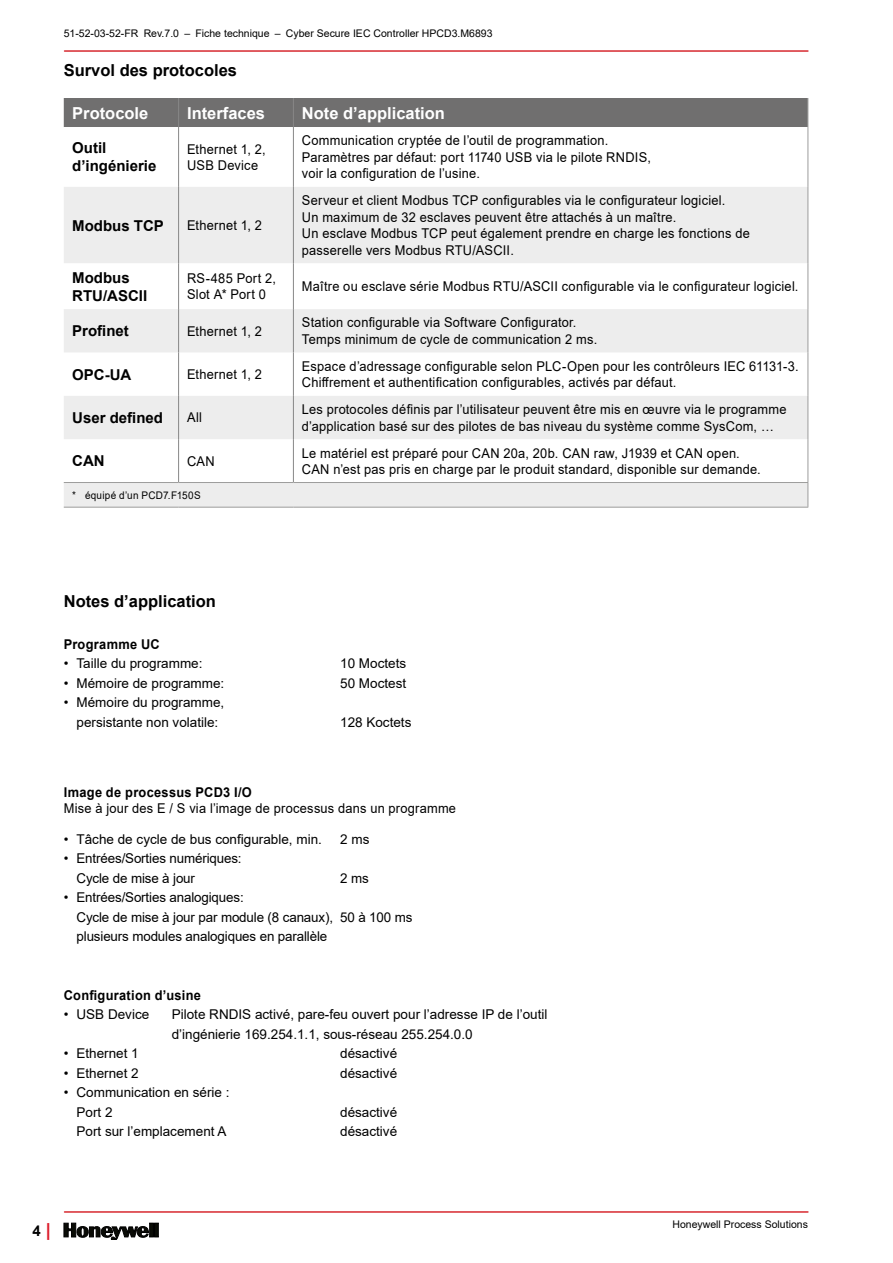
<style>
.page{position:relative;width:893px;height:1263px;background:#fff}
.page>*{position:absolute;margin:0;border:0;box-sizing:border-box;transform-origin:0 0}
.Subtitel__11_13{font:700 16.5px "Arial";color:#000}
.Tabellen-Subtitel__1{font:700 16.5px "Arial";color:#fff}
.Tabellenunterunterti{font:700 15px/18px "Arial";color:#000}
.Tabellenfliesstext{font:13.5px/16.5px "Arial";letter-spacing:.015em;color:#000;scale:.95 1}
.Tabellenfliesstext-2{font:13.5px/19.5px "Arial";letter-spacing:.015em;color:#000}
.Tabellenfliesstext-3{font:13.5px/19.5px "Arial";letter-spacing:-.01em;color:#000}
.Grundtext___9_auto{font:13.5px "Arial";letter-spacing:.02em;color:#000;scale:.95 1}
.Grundtext___9_13{font:700 13.5px "Arial";letter-spacing:.025em;color:#000;scale:.95 1}
.Grundtext___9_auto-2{font:700 13.5px "Arial";letter-spacing:.025em;color:#000;scale:.95 1}
.t1{font:10.5px "Arial";color:#000}
.t2{font:10.5px "Arial";letter-spacing:.025em;color:#000;scale:.95 1}
.s1{font-size:18px;color:#dc1b2a}
</style>
<div class="page">
<svg style="left:64px;top:1223px;width:85px;height:17px"></svg>
<div style="left:150px;top:1223px;width:3px;height:14px;border:1px solid #000"></div>
<div style="left:154px;top:1223px;width:4px;height:14px;border:1px solid #000"></div>
<hr style="left:65px;top:1211px;width:743px;height:2px;background:#d7282f">
<hr style="left:65px;top:50px;width:743px;height:2px;background:#d7282f">
<svg style="left:64px;top:187px;width:743px;height:320px;fill:#ededed"></svg>
<hr style="left:178px;top:127px;width:1px;height:60px;background:#878787">
<hr style="left:293px;top:127px;width:1px;height:60px;background:#878787">
<hr style="left:178px;top:187px;width:1px;height:76px;background:#878787">
<hr style="left:293px;top:187px;width:1px;height:76px;background:#878787">
<hr style="left:178px;top:263px;width:1px;height:46px;background:#878787">
<hr style="left:293px;top:263px;width:1px;height:46px;background:#878787">
<hr style="left:178px;top:309px;width:1px;height:43px;background:#878787">
<hr style="left:293px;top:309px;width:1px;height:43px;background:#878787">
<hr style="left:178px;top:352px;width:1px;height:44px;background:#878787">
<hr style="left:293px;top:352px;width:1px;height:44px;background:#878787">
<hr style="left:178px;top:396px;width:1px;height:43px;background:#878787">
<hr style="left:293px;top:396px;width:1px;height:43px;background:#878787">
<hr style="left:178px;top:439px;width:1px;height:43px;background:#878787">
<hr style="left:293px;top:439px;width:1px;height:43px;background:#878787">
<div style="left:64px;top:98px;width:744px;height:29px;background:#706f6f"></div>
<hr style="left:807px;top:127px;width:1px;height:60px;background:#9d9d9c">
<hr style="left:807px;top:187px;width:1px;height:76px;background:#9d9d9c">
<hr style="left:807px;top:263px;width:1px;height:46px;background:#9d9d9c">
<hr style="left:807px;top:309px;width:1px;height:43px;background:#9d9d9c">
<hr style="left:807px;top:352px;width:1px;height:44px;background:#9d9d9c">
<hr style="left:807px;top:396px;width:1px;height:43px;background:#9d9d9c">
<hr style="left:807px;top:439px;width:1px;height:43px;background:#9d9d9c">
<svg style="left:807px;top:483px;width:1px;height:24px"></svg>
<hr style="left:64px;top:482px;width:115px;height:1px;background:#9d9d9c">
<hr style="left:179px;top:482px;width:114px;height:1px;background:#9d9d9c">
<hr style="left:293px;top:482px;width:515px;height:1px;background:#9d9d9c">
<hr style="left:64px;top:507px;width:115px;height:1px;background:#9d9d9c">
<hr style="left:179px;top:507px;width:114px;height:1px;background:#9d9d9c">
<hr style="left:293px;top:507px;width:515px;height:1px;background:#9d9d9c">
<p class="t1" style="left:64px;top:26px;width:430px">51-52-03-52-FR Rev.7.0 – Fiche technique – Cyber Secure IEC Controller HPCD3.M6893</p>
<p class="Subtitel__11_13" style="left:64px;top:58px;width:175px">Survol des protocoles</p>
<p class="Tabellen-Subtitel__1" style="left:72px;top:101px;width:78px">Protocole</p>
<p class="Tabellen-Subtitel__1" style="left:187px;top:101px;width:79px">Interfaces</p>
<p class="Tabellen-Subtitel__1" style="left:302px;top:101px;width:145px">Note d’application</p>
<p class="Tabellenunterunterti" style="left:72px;top:139px;width:86px">Outil d’ingénierie</p>
<p class="Tabellenfliesstext" style="left:187px;top:141px;width:84px">Ethernet 1, 2,<br>USB Device</p>
<p class="Tabellenfliesstext" style="left:302px;top:132px;width:369px">Communication cryptée de l’outil de programmation.<br>Paramètres par défaut: port 11740 USB via le pilote RNDIS, voir la configuration de l’usine.</p>
<p class="Tabellenunterunterti" style="left:72px;top:216px;width:93px">Modbus TCP</p>
<p class="Tabellenfliesstext" style="left:187px;top:217px;width:80px">Ethernet 1, 2</p>
<p class="Tabellenfliesstext" style="left:302px;top:192px;width:473px">Serveur et client Modbus TCP configurables via le configurateur logiciel.<br>Un maximum de 32 esclaves peuvent être attachés à un maître.<br>Un esclave Modbus TCP peut également prendre en charge les fonctions de passerelle vers Modbus RTU/ASCII.</p>
<p class="Tabellenunterunterti" style="left:72px;top:269px;width:76px">Modbus<br>RTU/ASCII</p>
<p class="Tabellenfliesstext" style="left:187px;top:270px;width:95px">RS-485 Port 2,<br>Slot A* Port 0</p>
<p class="Tabellenfliesstext" style="left:302px;top:278px;width:524px">Maître ou esclave série Modbus RTU/ASCII configurable via le configurateur logiciel.</p>
<p class="Tabellenunterunterti" style="left:72px;top:322px;width:58px">Profinet</p>
<p class="Tabellenfliesstext" style="left:187px;top:323px;width:80px">Ethernet 1, 2</p>
<p class="Tabellenfliesstext" style="left:302px;top:314px;width:312px">Station configurable via Software Configurator.<br>Temps minimum de cycle de communication 2 ms.</p>
<p class="Tabellenunterunterti" style="left:72px;top:365px;width:61px">OPC-UA</p>
<p class="Tabellenfliesstext" style="left:187px;top:366px;width:80px">Ethernet 1, 2</p>
<p class="Tabellenfliesstext" style="left:302px;top:358px;width:524px">Espace d’adressage configurable selon PLC-Open pour les contrôleurs IEC 61131-3.<br>Chiffrement et authentification configurables, activés par défaut.</p>
<p class="Tabellenunterunterti" style="left:72px;top:409px;width:92px">User defined</p>
<p class="Tabellenfliesstext" style="left:187px;top:409px;width:17px">All</p>
<p class="Tabellenfliesstext" style="left:302px;top:401px;width:512px">Les protocoles définis par l’utilisateur peuvent être mis en œuvre via le programme d’application basé sur des pilotes de bas niveau du système comme SysCom, …</p>
<p class="Tabellenunterunterti" style="left:72px;top:452px;width:34px">CAN</p>
<p class="Tabellenfliesstext" style="left:187px;top:453px;width:31px">CAN</p>
<p class="Tabellenfliesstext" style="left:302px;top:444px;width:485px">Le matériel est préparé pour CAN 20a, 20b. CAN raw, J1939 et CAN open.<br>CAN n’est pas pris en charge par le produit standard, disponible sur demande.</p>
<p class="t2" style="left:72px;top:488px;width:137px">* équipé d’un PCD7.F150S</p>
<p class="Subtitel__11_13" style="left:64px;top:590px;width:154px">Notes d’application</p>
<p class="Grundtext___9_13" style="left:64px;top:635px;width:103px">Programme UC</p>
<p class="Tabellenfliesstext-2" style="left:64px;top:654px;width:140px">• Taille du programme:</p>
<p class="Tabellenfliesstext-2" style="left:340px;top:654px;width:68px">10 Moctets</p>
<p class="Tabellenfliesstext-2" style="left:64px;top:673px;width:162px">• Mémoire de programme:</p>
<p class="Tabellenfliesstext-2" style="left:340px;top:673px;width:68px">50 Moctest</p>
<p class="Tabellenfliesstext-2" style="left:64px;top:693px;width:162px;text-align:center">• Mémoire du programme, persistante non volatile:</p>
<p class="Tabellenfliesstext-2" style="left:340px;top:712px;width:73px">128 Koctets</p>
<p class="Grundtext___9_auto-2" style="left:64px;top:782px;width:199px">Image de processus PCD3 I/O</p>
<p class="Grundtext___9_auto" style="left:64px;top:799px;width:414px">Mise à jour des E / S via l’image de processus dans un programme</p>
<p class="Tabellenfliesstext-2" style="left:64px;top:829px;width:260px">• Tâche de cycle de bus configurable, min.</p>
<p class="Tabellenfliesstext-2" style="left:340px;top:829px;width:31px">2 ms</p>
<p class="Tabellenfliesstext-3" style="left:77px;top:849px;width:167px;text-indent:-13px">• Entrées/Sorties numériques:<br>Cycle de mise à jour</p>
<p class="Tabellenfliesstext-2" style="left:340px;top:868px;width:30px">2 ms</p>
<p class="Tabellenfliesstext-3" style="left:77px;top:888px;width:338px;text-indent:-13px">• Entrées/Sorties analogiques:<br>Cycle de mise à jour par module (8 canaux), 50 à 100 ms plusieurs modules analogiques en parallèle</p>
<p class="Grundtext___9_13" style="left:64px;top:986px;width:146px">Configuration d’usine</p>
<p class="Tabellenfliesstext-2" style="left:64px;top:1005px;width:87px">• USB Device</p>
<p class="Tabellenfliesstext-2" style="left:172px;top:1005px;width:377px">Pilote RNDIS activé, pare-feu ouvert pour l’adresse IP de l’outil d’ingénierie 169.254.1.1, sous-réseau 255.254.0.0</p>
<p class="Tabellenfliesstext-2" style="left:64px;top:1044px;width:77px">• Ethernet 1</p>
<p class="Tabellenfliesstext-2" style="left:340px;top:1044px;width:59px">désactivé</p>
<p class="Tabellenfliesstext-2" style="left:64px;top:1063px;width:77px">• Ethernet 2</p>
<p class="Tabellenfliesstext-2" style="left:340px;top:1063px;width:59px">désactivé</p>
<p class="Tabellenfliesstext-2" style="left:77px;top:1083px;width:155px;text-indent:-13px">• Communication en série :<br>Port 2</p>
<p class="Tabellenfliesstext-2" style="left:340px;top:1102px;width:59px">désactivé</p>
<p class="Tabellenfliesstext-2" style="left:77px;top:1122px;width:152px">Port sur l’emplacement A</p>
<p class="Tabellenfliesstext-2" style="left:340px;top:1122px;width:59px">désactivé</p>
<p class="Tabellenunterunterti" style="left:33px;top:1221px;width:20px">4 <span class="s1">|</span></p>
<p class="t1" style="left:672px;top:1217px;width:137px">Honeywell Process Solutions</p>
</div>
